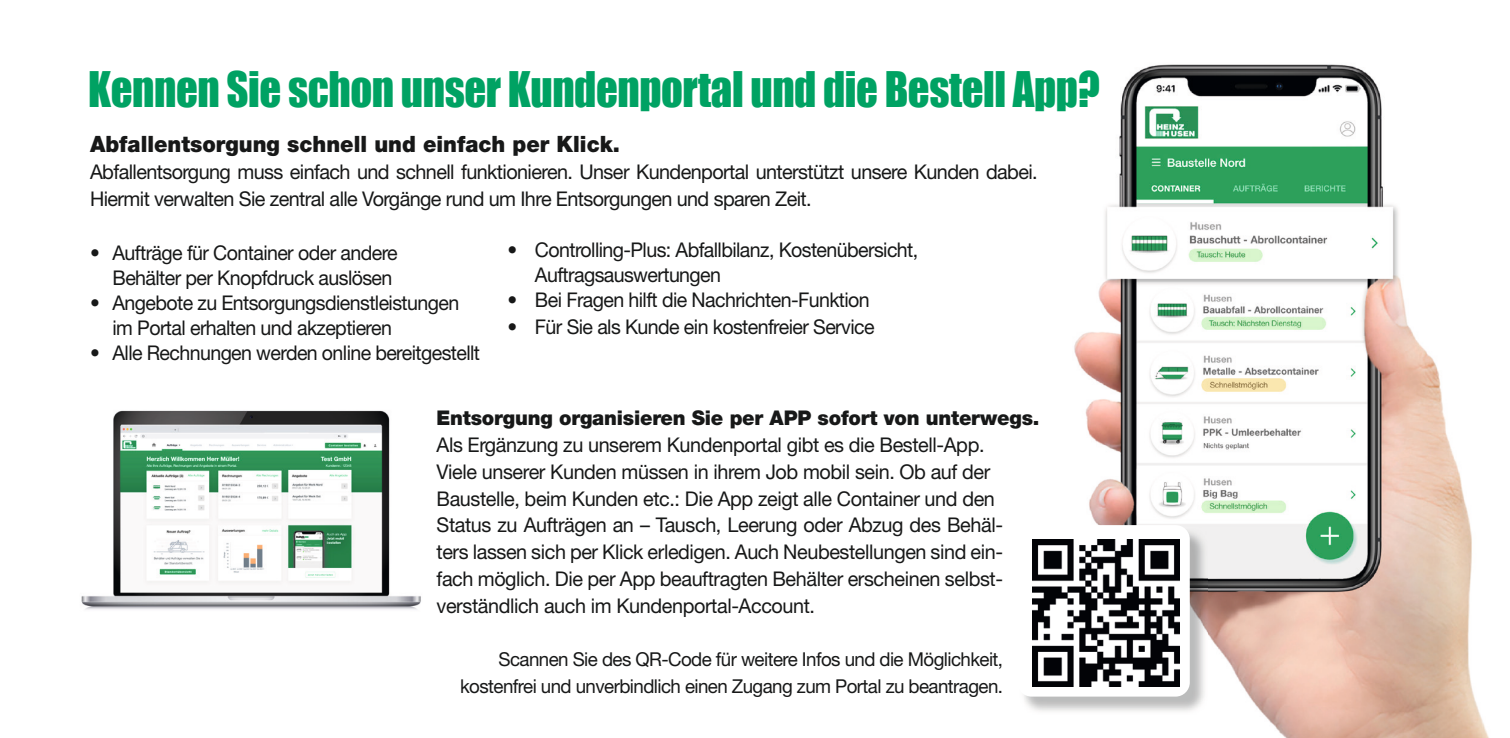
<style>
.page{position:relative;width:1510px;height:738px;background:#fff}
.page>*{position:absolute;margin:0;border:0;box-sizing:border-box;transform-origin:0 0}
.t1{font:45px "Impact";letter-spacing:-.01em;color:#00a263;scale:.95 1}
.t2{font:900 22.5px "Helvetica Neue LT Std";color:#171818;scale:.95 1}
.t3{font:20.25px/26.8px "Helvetica Neue LT Std";letter-spacing:-.03em;color:#171818}
.t4{font:900 20.25px "Helvetica Neue LT Std";letter-spacing:-.01em;color:#171818}
.t5{font:19.25px/26.8px "Helvetica Neue LT Std";letter-spacing:-.03em;color:#171818;text-align:right}
</style>
<div class="page">
<img style="left:81px;top:410px;width:340px;height:200px">
<img style="left:1074px;top:64px;width:415px;height:673px">
<img style="left:1024px;top:527px;width:184px;height:187px">
<div style="left:1017px;top:524px;width:172px;height:172px;background:#fff;border-radius:14px"></div>
<img style="left:1032px;top:539px;width:147px;height:147px">
<h1 class="t1" style="left:88px;top:54px;width:1066px">Kennen Sie schon unser Kundenportal und die Bestell App?</h1>
<p class="t2" style="left:90px;top:130px;width:559px">Abfallentsorgung schnell und einfach per Klick.</p>
<p class="t3" style="left:90px;top:158px;width:949px">Abfallentsorgung muss einfach und schnell funktionieren. Unser Kundenportal unterstützt unsere Kunden dabei.<br>Hiermit verwalten Sie zentral alle Vorgänge rund um Ihre Entsorgungen und sparen Zeit.</p>
<p class="t3" style="left:90px;top:240px;width:309px;line-height:25px;text-align:right">• Aufträge für Container oder andere<br>Behälter per Knopfdruck auslösen</p>
<p class="t3" style="left:112px;top:290px;width:348px;line-height:25px;text-indent:-22px">• Angebote zu Entsorgungsdienstleistungen im Portal erhalten und akzeptieren</p>
<p class="t3" style="left:90px;top:339px;width:391px">• Alle Rechnungen werden online bereitgestellt</p>
<p class="t3" style="left:535px;top:236px;width:385px;line-height:25px;text-indent:-28px">• Controlling-Plus: Abfallbilanz, Kostenübersicht,<br>Auftragsauswertungen</p>
<p class="t3" style="left:507px;top:286px;width:364px">• Bei Fragen hilft die Nachrichten-Funktion</p>
<p class="t3" style="left:507px;top:312px;width:369px">• Für Sie als Kunde ein kostenfreier Service</p>
<p class="t4" style="left:436px;top:405px;width:604px">Entsorgung organisieren Sie per APP sofort von unterwegs.</p>
<p class="t3" style="left:436px;top:431px;width:568px">Als Ergänzung zu unserem Kundenportal gibt es die Bestell-App.<br>Viele unserer Kunden müssen in ihrem Job mobil sein. Ob auf der Baustelle, beim Kunden etc.: Die App zeigt alle Container und den Status zu Aufträgen an – Tausch, Leerung oder Abzug des Behäl&shy;ters lassen sich per Klick erledigen. Auch Neubestellungen sind ein&shy;fach möglich. Die per App beauftragten Behälter erscheinen selbst&shy;verständlich auch im Kundenportal-Account.</p>
<p class="t5" style="left:460px;top:645px;width:544px">Scannen Sie des QR-Code für weitere Infos und die Möglichkeit, kostenfrei und unverbindlich einen Zugang zum Portal zu beantragen.</p>
</div>
